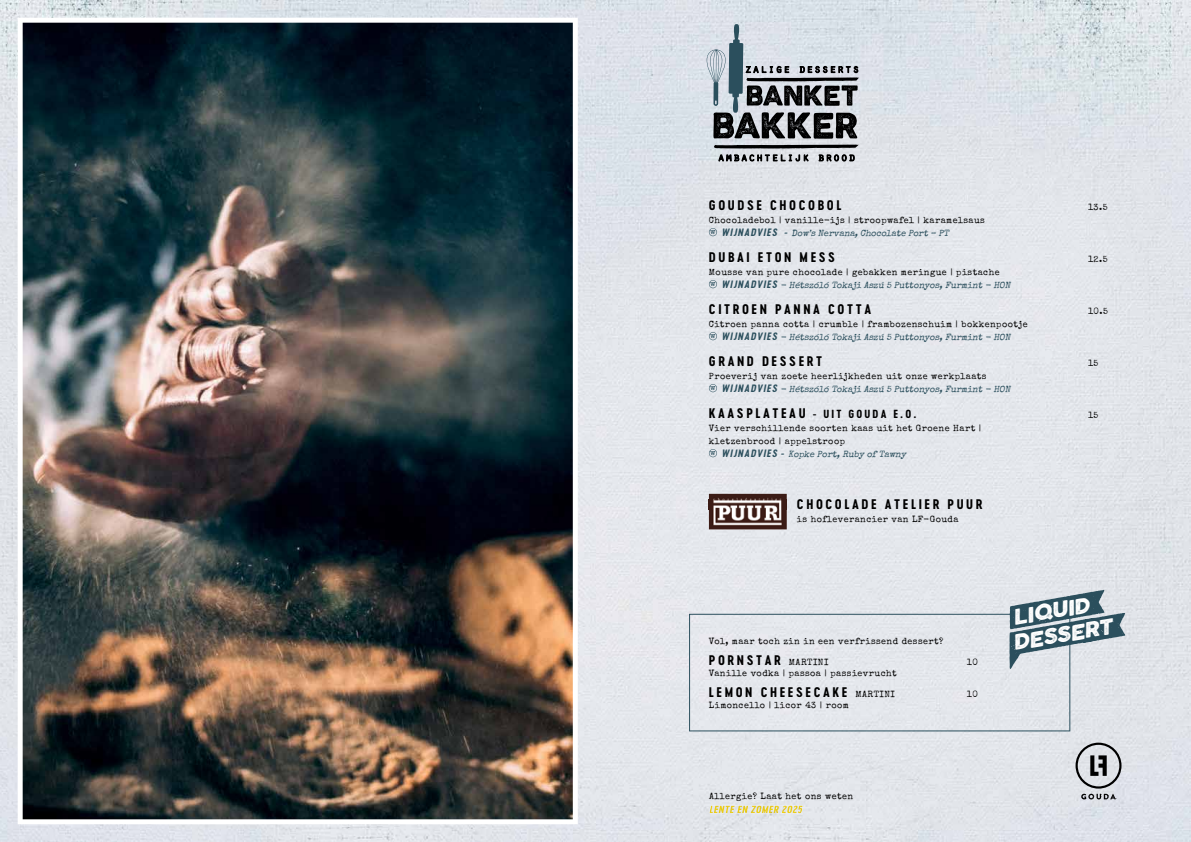
<style>
.page{position:relative;width:1191px;height:842px;background:#fff}
.page>*{position:absolute;margin:0;border:0;box-sizing:border-box;transform-origin:0 0}
.t1{font:italic 27.4px/25.3px "Brawls Typeface Rough";color:#fff;scale:1.06 1}
.t2{font:13px "Cervo Neue Bold Neue";letter-spacing:.2em;color:#000}
.t3{font:11px "Cervo Neue Bold Neue";letter-spacing:.2em;color:#000}
.t4{font:9px/13px "Special Elite";letter-spacing:.05em;color:#000}
.s1{font-family:"Cervo Neue Bold Neue";font-style:italic;font-size:10px;color:#2b4f5d}
.s2{font-style:italic;color:#2b4f5d}
.s3{font-size:13px}
.s4{font-family:"Special Elite";font-size:9px}
</style>
<div class="page">
<img style="left:0;top:0;width:1191px;height:842px">
<svg style="left:709px;top:228px;width:8px;height:8px"></svg>
<svg style="left:709px;top:280px;width:8px;height:8px"></svg>
<svg style="left:709px;top:332px;width:8px;height:8px"></svg>
<svg style="left:709px;top:384px;width:8px;height:8px"></svg>
<svg style="left:709px;top:449px;width:8px;height:8px"></svg>
<svg style="left:706px;top:24px;width:154px;height:138px;background:#9ba1a7"></svg>
<img style="left:18px;top:18px;width:560px;height:806px">
<img style="left:709px;top:494px;width:77px;height:35px">
<img style="left:709px;top:499px;width:77px;height:10px">
<img style="left:709px;top:522px;width:76px;height:1px">
<svg style="left:1075px;top:743px;width:46px;height:56px;background:#acaeb2"></svg>
<img style="left:709px;top:805px;width:94px;height:8px">
<div style="left:689px;top:614px;width:381px;height:117px;background:#e4e7ec"></div>
<svg style="left:1009px;top:590px;width:116px;height:79px;background:#8296a0"></svg>
<h2 class="t2" style="left:709px;top:196px;width:134px">GOUDSE CHOCOBOL</h2>
<p class="t4" style="left:1088px;top:201px;width:21px">13.5</p>
<p class="t4" style="left:709px;top:214px;width:277px">Chocoladebol | vanille-ijs | stroopwafel | karamelsaus <sup>w</sup> <span class="s1">WIJNADVIES -</span> <span class="s2">Dow’s Nervana,Chocolate Port – PT</span></p>
<h2 class="t2" style="left:709px;top:248px;width:128px">DUBAI ETON MESS</h2>
<p class="t4" style="left:1088px;top:253px;width:21px">12.5</p>
<p class="t4" style="left:709px;top:266px;width:305px">Mousse van pure chocolade | gebakken meringue | pistache<br><sup>w</sup> <span class="s1">WIJNADVIES</span> <span class="s2">- Hétszóló Tokaji Aszú 5 Puttonyos,Furmint - HON</span></p>
<h2 class="t2" style="left:709px;top:300px;width:164px">CITROEN PANNA COTTA</h2>
<p class="t4" style="left:1088px;top:305px;width:21px">10.5</p>
<p class="t4" style="left:709px;top:318px;width:320px">Citroen panna cotta | crumble | frambozenschuim | bokkenpootje <sup>w</sup> <span class="s1">WIJNADVIES</span> <span class="s2">- Hétszóló Tokaji Aszú 5 Puttonyos,Furmint - HON</span></p>
<h2 class="t2" style="left:709px;top:352px;width:115px">GRAND DESSERT</h2>
<p class="t4" style="left:1088px;top:357px;width:12px">15</p>
<p class="t4" style="left:709px;top:370px;width:305px">Proeverij van zoete heerlijkheden uit onze werkplaats<br><sup>w</sup> <span class="s1">WIJNADVIES</span> <span class="s2">- Hétszóló Tokaji Aszú 5 Puttonyos,Furmint - HON</span></p>
<p class="t3" style="left:709px;top:407px;width:209px"><span class="s3">KAASPLATEAU</span> - UIT GOUDA E.O.</p>
<p class="t4" style="left:1088px;top:409px;width:12px">15</p>
<p class="t4" style="left:709px;top:422px;width:274px">Vier verschillende soorten kaas uit het Groene Hart | kletzenbrood | appelstroop<br><sup>w</sup> <span class="s1">WIJNADVIES -</span> <span class="s2">Kopke Port,Ruby of Tawny</span></p>
<h2 class="t2" style="left:797px;top:495px;width:187px">CHOCOLADE ATELIER PUUR</h2>
<p class="t4" style="left:797px;top:513px;width:163px">is hofleverancier van LF-Gouda</p>
<p class="t4" style="left:709px;top:635px;width:236px">Vol, maar toch zin in een verfrissend dessert?</p>
<h2 class="t2" style="left:709px;top:651px;width:121px">PORNSTAR <span class="s4">MARTINI</span></h2>
<p class="t4" style="left:967px;top:656px;width:13px">10</p>
<p class="t4" style="left:709px;top:667px;width:189px">Vanille vodka | passoa | passievrucht</p>
<h2 class="t2" style="left:709px;top:683px;width:188px">LEMON CHEESECAKE <span class="s4">MARTINI</span></h2>
<p class="t4" style="left:967px;top:688px;width:13px">10</p>
<p class="t4" style="left:709px;top:699px;width:141px">Limoncello | licor 43 | room</p>
<h1 class="t1" style="left:1007px;top:606px;width:96px;rotate:-10deg">liquid dessert</h1>
<p class="t4" style="left:709px;top:790px;width:145px">Allergie? Laat het ons weten</p>
</div>
